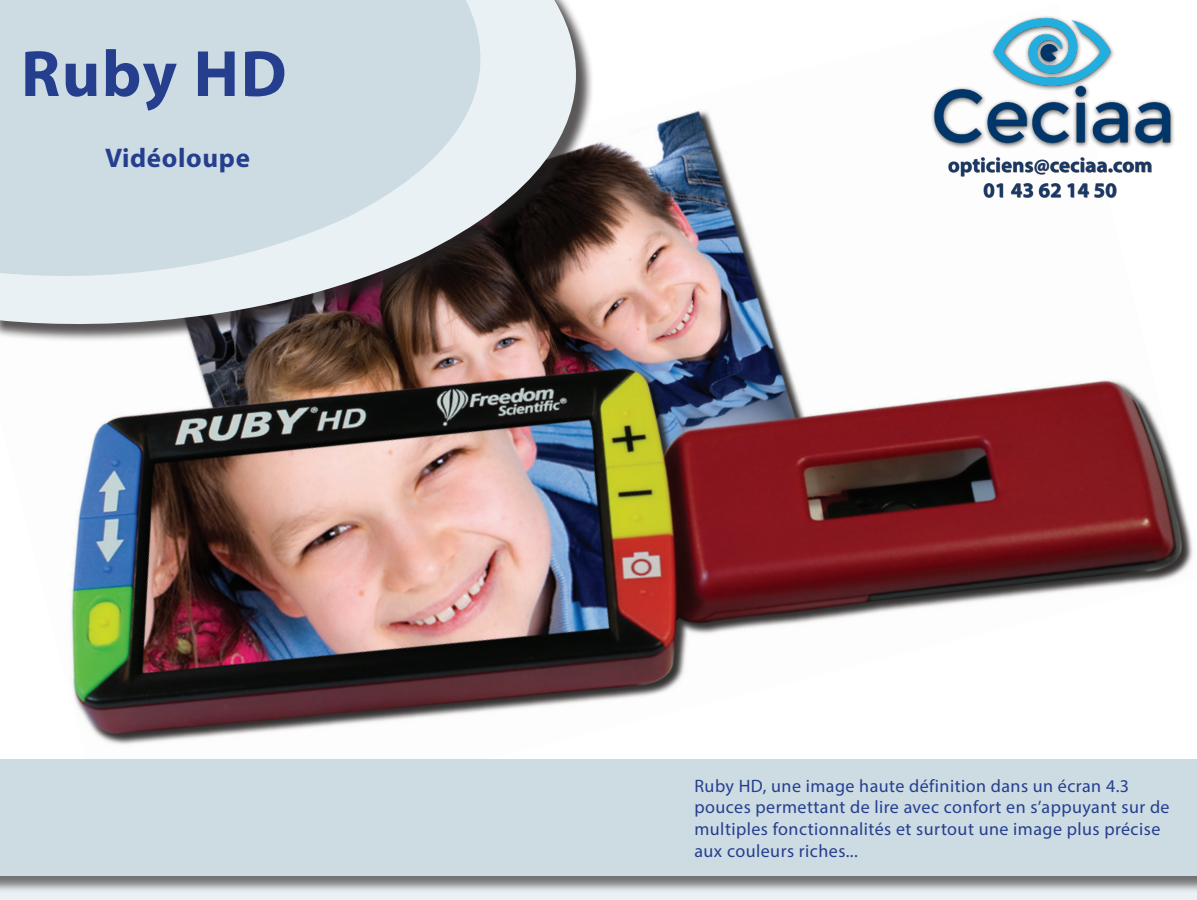
<style>
.page{position:relative;width:1197px;height:900px;background:#fff}
.page>*{position:absolute;margin:0;border:0;box-sizing:border-box;transform-origin:0 0}
.t1{font:700 66px "Myriad Pro";letter-spacing:.025em;color:#253f8e}
.t2{font:700 27px "Myriad Pro";letter-spacing:.025em;color:#253f8e}
.Body{font:700 21px/25.2px "Myriad Pro";color:#183867;text-align:center}
.t3{font:18px/21.6px "Myriad Pro";letter-spacing:.025em;color:#253f8e}
</style>
<div class="page">
<img style="left:71px;top:110px;width:1122px;height:635px">
<div style="left:0;top:763px;width:1197px;height:137px;background:#eaf1f4"></div>
<img style="left:0;top:0;width:670px;height:350px">
<svg style="left:0;top:0;width:559px;height:299px;background:#c4ced4"></svg>
<div style="left:0;top:760px;width:1197px;height:133px;background:#231f20;opacity:.6"></div>
<div style="left:0;top:759px;width:1197px;height:117px;background:#cddbe3"></div>
<img style="left:928px;top:16px;width:246px;height:139px">
<div style="left:949px;top:158px;width:203px;height:40px;background:#231f20;opacity:.75"></div>
<p class="t1" style="left:21px;top:31px;width:267px">Ruby HD</p>
<p class="t2" style="left:105px;top:141px;width:147px">Vidéoloupe</p>
<p class="Body" style="left:948px;top:151px;width:206px">opticiens@ceciaa.com<br>01 43 62 14 50</p>
<p class="t3" style="left:694px;top:775px;width:477px">Ruby HD, une image haute définition dans un écran 4.3 pouces permettant de lire avec confort en s’appuyant sur de multiples fonctionnalités et surtout une image plus précise aux couleurs riches...</p>
</div>
